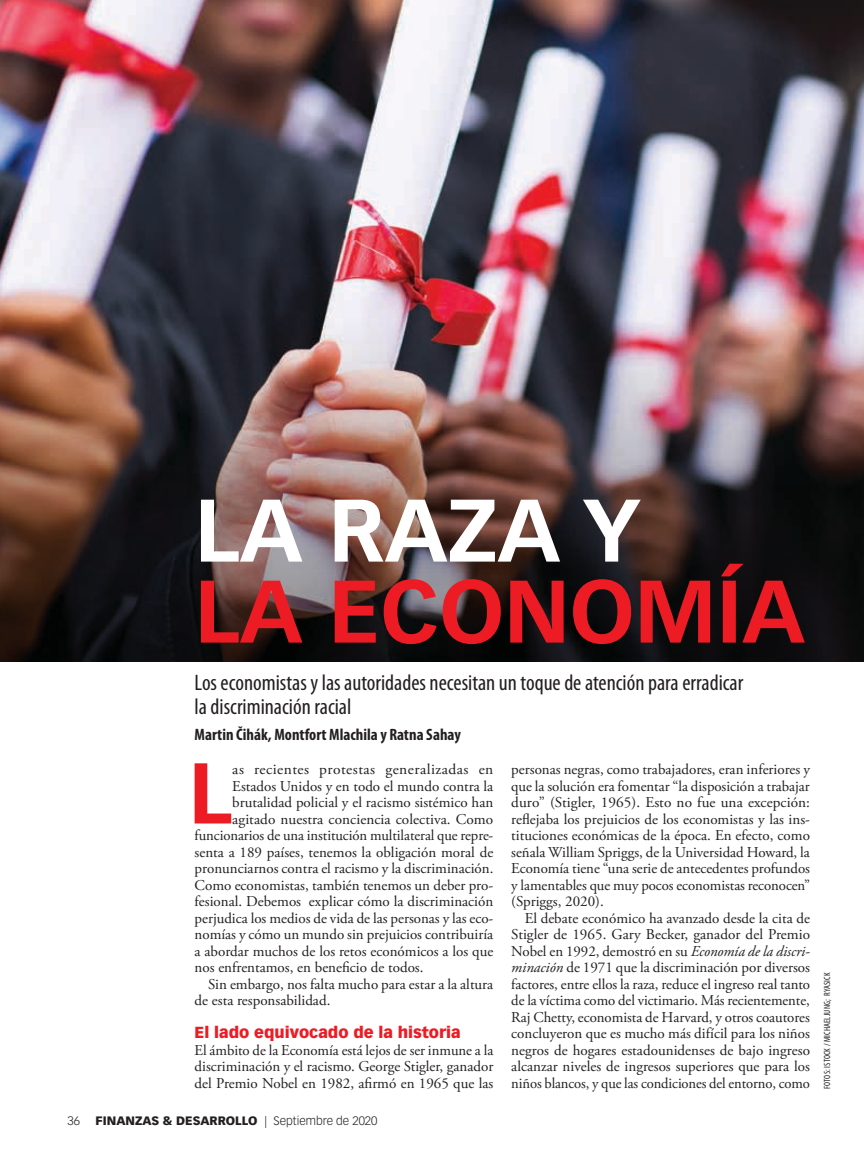
<style>
.page{position:relative;width:864px;height:1161px;background:#fff}
.page>*{position:absolute;margin:0;border:0;box-sizing:border-box;transform-origin:0 0}
.t1{font:700 87px "Vectora LT Std";color:#ed1c24}
.t2{font:700 87px "Vectora LT Std";color:#fff}
.t3{font:700 84.45px "Vectora LT Std";color:#ed1c24}
.t4{font:condensed 22.5px/24px "Myriad Pro";color:#231f20}
.t5{font:700 condensed 16.5px "Myriad Pro";color:#231f20}
.t6{font:900 15.75px "Vectora LT Std";color:#ed1c24}
.t7{font:15px/16.5px "Adobe Garamond Pro";color:#231f20;text-align:justify}
.t8{font:15px "Adobe Garamond Pro";letter-spacing:.03em;color:#231f20}
.t9{font:900 12px "Vectora LT Std";color:#231f20}
.t10{font:300 12px "Vectora LT Std";color:#231f20}
.t11{font:condensed 9px "Myriad Pro";letter-spacing:.02em;color:#231f20}
.s1{font-weight:300}
.s2{font-style:italic}
</style>
<div class="page">
<img style="left:0;top:0;width:864px;height:315px">
<img style="left:0;top:315px;width:864px;height:347px">
<h1 class="t2" style="left:195px;top:478px;width:448px">LA RAZA Y</h1>
<h1 class="t1" style="left:195px;top:559px;width:612px">LA ECONOMÍA</h1>
<h3 class="t4" style="left:195px;top:671px;width:550px">Los economistas y las autoridades necesitan un toque de atención para erradicar la discriminación racial</h3>
<p class="t5" style="left:195px;top:726px;width:268px">Martin Čihák, Montfort Mlachila y Ratna Sahay</p>
<h2 class="t3" style="left:188px;top:742px;width:45px">L</h2>
<p class="t8" style="left:232px;top:760px;width:263px">as recientes protestas generalizadas en</p>
<p class="t7" style="left:232px;top:778px;width:262px">Estados Unidos y en todo el mundo contra la</p>
<p class="t7" style="left:232px;top:795px;width:262px">brutalidad policial y el racismo sistémico han</p>
<p class="t7" style="left:232px;top:811px;width:263px">agitado nuestra conciencia colectiva. Como</p>
<p class="t7" style="left:195px;top:828px;width:300px">funcionarios de una institución multilateral que repre-</p>
<p class="t7" style="left:195px;top:844px;width:300px">senta a 189 países, tenemos la obligación moral de</p>
<p class="t7" style="left:195px;top:861px;width:300px">pronunciarnos contra el racismo y la discriminación.</p>
<p class="t7" style="left:195px;top:877px;width:300px">Como economistas, también tenemos un deber pro-</p>
<p class="t7" style="left:195px;top:894px;width:300px">fesional. Debemos explicar cómo la discriminación</p>
<p class="t7" style="left:195px;top:910px;width:300px">perjudica los medios de vida de las personas y las eco-</p>
<p class="t7" style="left:195px;top:927px;width:300px">nomías y cómo un mundo sin prejuicios contribuiría</p>
<p class="t7" style="left:195px;top:943px;width:300px">a abordar muchos de los retos económicos a los que</p>
<p class="t7" style="left:195px;top:960px;width:230px">nos enfrentamos, en beneficio de todos.</p>
<p class="t7" style="left:208px;top:976px;width:287px">Sin embargo, nos falta mucho para estar a la altura</p>
<p class="t7" style="left:195px;top:993px;width:137px">de esta responsabilidad.</p>
<p class="t6" style="left:195px;top:1023px;width:268px">El lado equivocado de la historia</p>
<p class="t7" style="left:195px;top:1042px;width:300px">El ámbito de la Economía está lejos de ser inmune a la discriminación y el racismo. George Stigler, ganador del Premio Nobel en 1982, afirmó en 1965 que las</p>
<p class="t10" style="left:68px;top:1114px;width:14px">36</p>
<p class="t9" style="left:96px;top:1113px;width:283px">FINANZAS &amp; DESARROLLO <span class="s1">| Septiembre de 2020</span></p>
<p class="t7" style="left:511px;top:762px;width:300px">personas negras, como trabajadores, eran inferiores y que la solución era fomentar “la disposición a trabajar duro” (Stigler, 1965). Esto no fue una excepción: reflejaba los prejuicios de los economistas y las ins&shy;tituciones económicas de la época. En efecto, como señala William Spriggs, de la Universidad Howard, la Economía tiene “una serie de antecedentes profundos y lamentables que muy pocos economistas reconocen” (Spriggs, 2020).</p>
<p class="t7" style="left:511px;top:910px;width:300px;text-indent:14px">El debate económico ha avanzado desde la cita de Stigler de 1965. Gary Becker, ganador del Premio Nobel en 1992, demostró en su <span class="s2">Economía de la discri&shy;minación</span> de 1971 que la discriminación por diversos factores, entre ellos la raza, reduce el ingreso real tanto de la víctima como del victimario. Más recientemente, Raj Chetty, economista de Harvard, y otros coautores concluyeron que es mucho más difícil para los niños negros de hogares estadounidenses de bajo ingreso alcanzar niveles de ingresos superiores que para los niños blancos, y que las condiciones del entorno, como</p>
<p class="t11" style="left:822px;top:1089px;width:118px;rotate:-90deg">FOTOS: ISTOCK / MICHAELJUNG; RYASICK</p>
</div>
